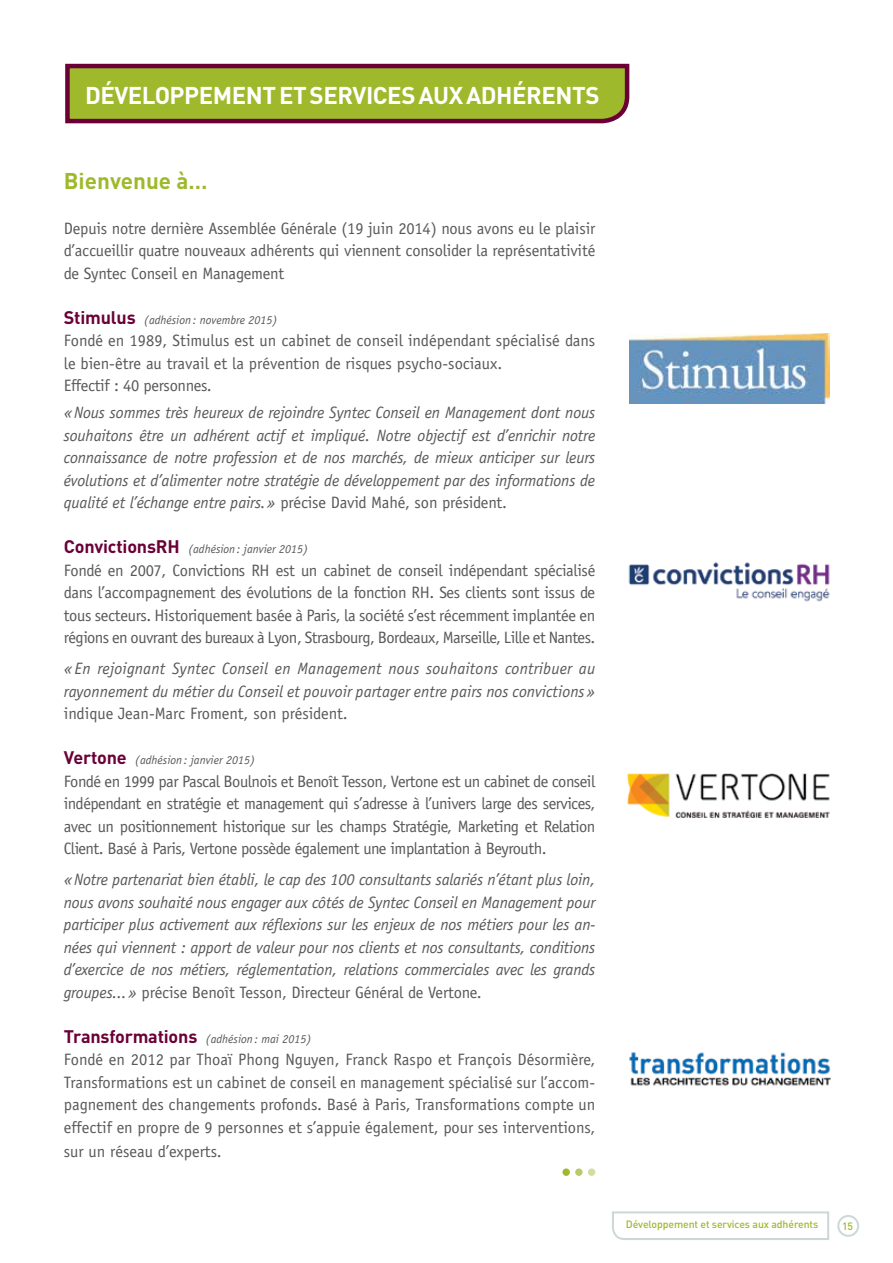
<style>
.page{position:relative;width:893px;height:1263px;background:#fff}
.page>*{position:absolute;margin:0;border:0;box-sizing:border-box;transform-origin:0 0}
.t1{font:700 24px "DIN";letter-spacing:-.02em;color:#fff}
.t2{font:700 22.5px "DIN";color:#9eb92b}
.t3{font:16.5px/22.5px "Officina Sans";letter-spacing:-.01em;color:#58595b;text-align:justify}
.t4{font:italic 16.5px/22.5px "Officina Sans";color:#58595b;text-align:justify}
.t5{font:italic 12px "Officina Sans";color:#58595b}
.t6{font:500 10.5px "DIN";letter-spacing:-.01em;color:#9eb92b}
.s1{font-family:"DIN";font-weight:700;font-style:normal;font-size:18px;color:#6b0036}
.s2{font-style:normal}
</style>
<div class="page">
<svg style="left:65px;top:63px;width:565px;height:61px;background:#989d33"></svg>
<img style="left:628px;top:562px;width:202px;height:40px">
<img style="left:629px;top:1052px;width:202px;height:34px">
<img style="left:628px;top:773px;width:202px;height:45px">
<img style="left:629px;top:334px;width:200px;height:69px">
<div style="left:837px;top:1215px;width:22px;height:22px;border:2px solid #cdd9d9;border-radius:50%"></div>
<svg style="left:612px;top:1211px;width:218px;height:29px"></svg>
<div style="left:562px;top:1168px;width:8px;height:8px;background:#9eb92b;border-radius:50%"></div>
<div style="left:575px;top:1168px;width:8px;height:8px;background:#b8ca6a;border-radius:50%"></div>
<div style="left:588px;top:1168px;width:7px;height:8px;background:#d2dda4;border-radius:50%"></div>
<h1 class="t1" style="left:85px;top:79px;width:31px">Développeme</h1>
<h1 class="t1" style="left:246px;top:79px;width:78px">ntetservices</h1>
<h1 class="t1" style="left:418px;top:79px;width:64px">aux adhére</h1>
<h1 class="t1" style="left:556px;top:79px;width:31px">nts</h1>
<h2 class="t2" style="left:64px;top:166px;width:145px">Bienvenue à…</h2>
<p class="t3" style="left:64px;top:217px;width:533px">Depuis notre dernière Assemblée Générale (19 juin 2014) nous avons eu le plaisir d’accueillir quatre nouveaux adhérents qui viennent consolider la représentativité de Syntec Conseil en Management</p>
<p class="t5" style="left:64px;top:313px;width:215px"><span class="s1">Stimulus</span> (adhésion: novembre 2015)</p>
<p class="t3" style="left:64px;top:329px;width:533px;text-align:left">Fondé en 1989, Stimulus est un cabinet de conseil indépendant spécialisé dans le bien-être au travail et la prévention de risques psycho-sociaux.<br>Effectif : 40 personnes.</p>
<p class="t4" style="left:64px;top:401px;width:533px">«Nous sommes très heureux de rejoindre Syntec Conseil en Management dont nous souhaitons être un adhérent actif et impliqué. Notre objectif est d’enrichir notre connaissance de notre profession et de nos marchés, de mieux anticiper sur leurs évolutions et d’alimenter notre stratégie de développement par des informations de qualité et l’échange entre pairs.» <span class="s2">précise David Mahé, son président.</span></p>
<p class="t5" style="left:64px;top:542px;width:246px"><span class="s1">ConvictionsRH</span> (adhésion : janvier 2015)</p>
<p class="t3" style="left:64px;top:559px;width:533px">Fondé en 2007, Convictions RH est un cabinet de conseil indépendant spécialisé dans l’accompagnement des évolutions de la fonction RH. Ses clients sont issus de tous secteurs. Historiquement basée à Paris, la société s’est récemment implantée en régions en ouvrant des bureaux à Lyon, Strasbourg, Bordeaux, Marseille, Lille et Nantes.</p>
<p class="t4" style="left:64px;top:657px;width:533px">« En rejoignant Syntec Conseil en Management nous souhaitons contribuer au rayonnement du métier du Conseil et pouvoir partager entre pairs nos convictions»</p>
<p class="t3" style="left:64px;top:702px;width:286px">indique Jean-Marc Froment, son président.</p>
<p class="t5" style="left:64px;top:753px;width:193px"><span class="s1">Vertone</span> (adhésion: janvier 2015)</p>
<p class="t3" style="left:64px;top:770px;width:533px">Fondé en 1999 par Pascal Boulnois et Benoît Tesson, Vertone est un cabinet de conseil indépendant en stratégie et management qui s’adresse à l’univers large des services, avec un positionnement historique sur les champs Stratégie, Marketing et Relation Client. Basé à Paris, Vertone possède également une implantation à Beyrouth.</p>
<p class="t4" style="left:64px;top:868px;width:533px">«Notre partenariat bien établi, le cap des 100 consultants salariés n’étant plus loin, nous avons souhaité nous engager aux côtés de Syntec Conseil en Management pour participer plus activement aux réflexions sur les enjeux de nos métiers pour les an&shy;nées qui viennent : apport de valeur pour nos clients et nos consultants, conditions d’exercice de nos métiers, réglementation, relations commerciales avec les grands groupes...» <span class="s2">précise Benoît Tesson, Directeur Général de Vertone.</span></p>
<p class="t5" style="left:64px;top:1032px;width:249px"><span class="s1">Transformations</span> (adhésion: mai 2015)</p>
<p class="t3" style="left:64px;top:1048px;width:533px">Fondé en 2012 par Thoaï Phong Nguyen, Franck Raspo et François Désormière, Transformations est un cabinet de conseil en management spécialisé sur l’accom&shy;pagnement des changements profonds. Basé à Paris, Transformations compte un effectif en propre de 9 personnes et s’appuie également, pour ses interventions,</p>
<p class="t3" style="left:64px;top:1140px;width:159px">sur un réseau d’experts.</p>
<p class="t6" style="left:626px;top:1218px;width:194px">Développement et services aux adhérents</p>
<p class="t6" style="left:842px;top:1219px;width:13px">15</p>
</div>
